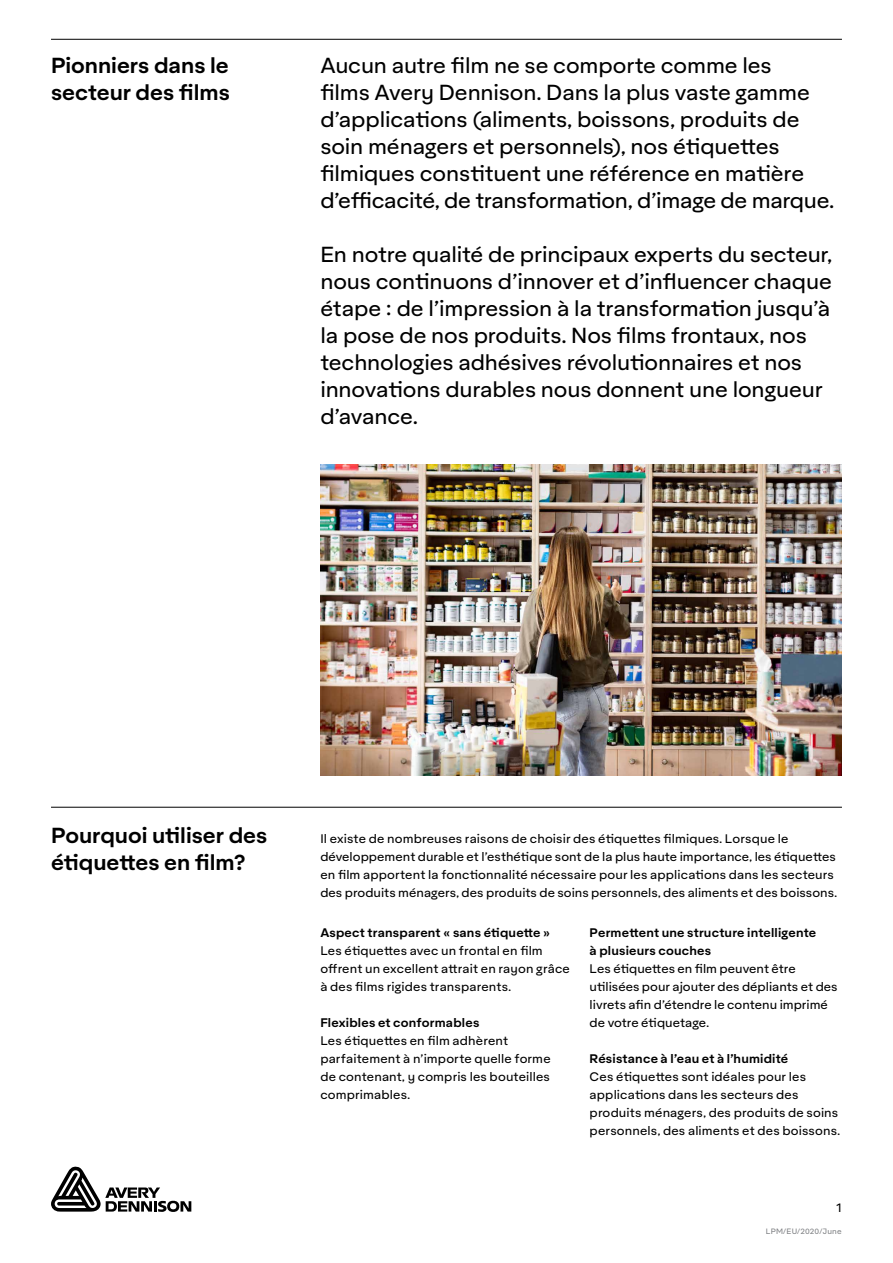
<style>
.page{position:relative;width:893px;height:1263px;background:#fff}
.page>*{position:absolute;margin:0;border:0;box-sizing:border-box;transform-origin:0 0}
.t1{font:21px/27px "Aktifo A";letter-spacing:-.005em;color:#000}
.t2{font:600 21px/27px "Aktifo A";color:#000}
.t3{font:12px/18px "Aktifo A";letter-spacing:.01em;color:#000}
.t4{font:600 12px/18px "Aktifo A";letter-spacing:.015em;color:#000}
.t5{font:7.5px "Aktifo A";letter-spacing:.02em;color:#808285}
</style>
<div class="page">
<svg style="left:51px;top:1166px;width:140px;height:46px"></svg>
<hr style="left:51px;top:39px;width:791px;height:1px;background:#000">
<hr style="left:51px;top:807px;width:791px;height:1px;background:#000">
<img style="left:320px;top:464px;width:522px;height:311px">
<h1 class="t2" style="left:51px;top:51px;width:180px">Pionniers dans le secteur des films</h1>
<p class="t1" style="left:320px;top:52px;width:515px">Aucun autre film ne se comporte comme les<br>films Avery Dennison. Dans la plus vaste gamme d’applications (aliments, boissons, produits de soin ménagers et personnels), nos étiquettes filmiques constituent une référence en matière d’efficacité, de transformation, d’image de marque.</p>
<p class="t1" style="left:320px;top:241px;width:513px">En notre qualité de principaux experts du secteur, nous continuons d’innover et d’influencer chaque étape : de l’impression à la transformation jusqu’à la pose de nos produits. Nos films frontaux, nos technologies adhésives révolutionnaires et nos innovations durables nous donnent une longueur d’avance.</p>
<h1 class="t2" style="left:51px;top:821px;width:218px">Pourquoi utiliser des étiquettes en film?</h1>
<p class="t3" style="left:320px;top:829px;width:518px">Il existe de nombreuses raisons de choisir des étiquettes filmiques. Lorsque le développement durable et l’esthétique sont de la plus haute importance, les étiquettes en film apportent la fonctionnalité nécessaire pour les applications dans les secteurs des produits ménagers, des produits de soins personnels, des aliments et des boissons.</p>
<p class="t4" style="left:320px;top:923px;width:232px">Aspect transparent « sans étiquette »</p>
<p class="t3" style="left:320px;top:942px;width:251px">Les étiquettes avec un frontal en film offrent un excellent attrait en rayon grâce à des films rigides transparents.</p>
<p class="t4" style="left:320px;top:1013px;width:161px">Flexibles et conformables</p>
<p class="t3" style="left:320px;top:1032px;width:232px">Les étiquettes en film adhèrent parfaitement à n’importe quelle forme de contenant, y compris les bouteilles comprimables.</p>
<p class="t4" style="left:590px;top:923px;width:228px">Permettent une structure intelligente à plusieurs couches</p>
<p class="t3" style="left:590px;top:960px;width:250px">Les étiquettes en film peuvent être utilisées pour ajouter des dépliants et des livrets afin d’étendre le contenu imprimé de votre étiquetage.</p>
<p class="t4" style="left:590px;top:1049px;width:200px">Résistance à l’eau et à l’humidité</p>
<p class="t3" style="left:590px;top:1068px;width:252px">Ces étiquettes sont idéales pour les applications dans les secteurs des produits ménagers, des produits de soins personnels, des aliments et des boissons.</p>
<p class="t3" style="left:836px;top:1198px;width:7px">1</p>
<p class="t5" style="left:766px;top:1226px;width:77px">LPM/EU/2020/June</p>
</div>
